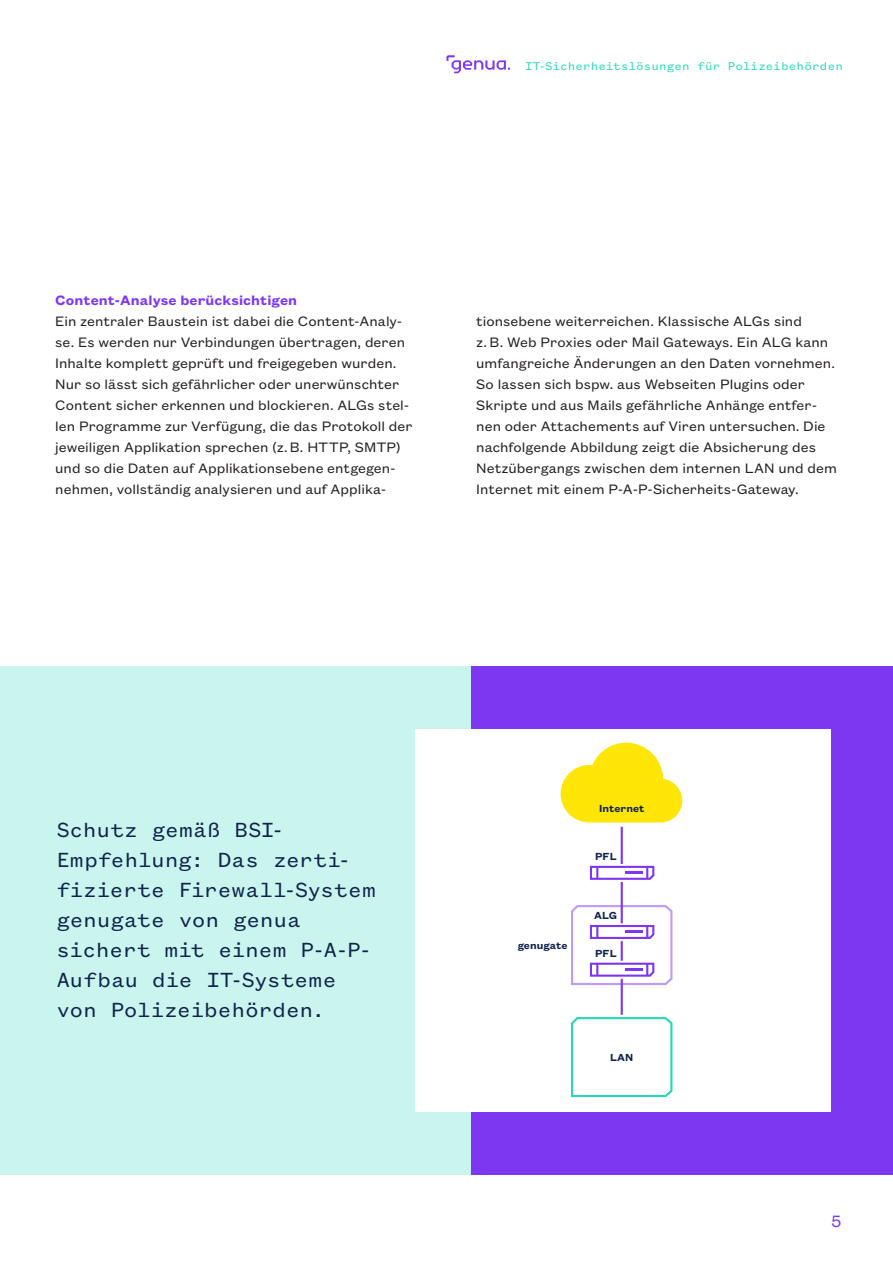
<style>
.page{position:relative;width:893px;height:1263px;background:#fff}
.page>*{position:absolute;margin:0;border:0;box-sizing:border-box;transform-origin:0 0}
.Grundtext{font:22.5px/30px "Founders Grotesk Mono";letter-spacing:-.01em;color:#0f234b}
.t1{font:18px "Founders Grotesk Mono";color:#7d37f0}
.Grundtext-2{font:15px/21px "Founders Grotesk Text";letter-spacing:.005em;color:#231f20}
.Grundtext-3{font:600 15px "Founders Grotesk Text";letter-spacing:.005em;color:#7d37f0}
.t2{font:12.3px "Founders Grotesk Mono";letter-spacing:.005em;color:#28d7b9}
.t3{font:600 11.25px "Founders Grotesk Text";color:#0f234b}
</style>
<div class="page">
<svg style="left:446px;top:55px;width:64px;height:18px"></svg>
<div style="left:0;top:666px;width:489px;height:509px;background:#c9f5ee"></div>
<div style="left:472px;top:666px;width:421px;height:509px;background:#7d37f0"></div>
<div style="left:415px;top:729px;width:416px;height:382px;background:#fff"></div>
<svg style="left:561px;top:743px;width:121px;height:79px"></svg>
<svg style="left:570px;top:1017px;width:103px;height:81px"></svg>
<svg style="left:571px;top:903px;width:102px;height:83px"></svg>
<svg style="left:590px;top:866px;width:64px;height:14px"></svg>
<hr style="left:621px;top:827px;width:2px;height:37px;background:#7d37f0">
<hr style="left:621px;top:882px;width:2px;height:41px;background:#7d37f0">
<hr style="left:621px;top:979px;width:2px;height:36px;background:#7d37f0">
<hr style="left:621px;top:941px;width:2px;height:20px;background:#7d37f0">
<p class="t2" style="left:525px;top:59px;width:319px">IT-Sicherheitslösungen für Polizeibehörden</p>
<p class="Grundtext-3" style="left:55px;top:290px;width:243px">Content-Analyse berücksichtigen</p>
<p class="Grundtext-2" style="left:55px;top:310px;width:359px">Ein zentraler Baustein ist dabei die Content-Analy&shy;se. Es werden nur Verbindungen übertragen, deren Inhalte komplett geprüft und freigegeben wurden.<br>Nur so lässt sich gefährlicher oder unerwünschter Content sicher erkennen und blockieren. ALGs stel&shy;len Programme zur Verfügung, die das Protokoll der jeweiligen Applikation sprechen (z. B. HTTP, SMTP) und so die Daten auf Applikationsebene entgegen&shy;nehmen, vollständig analysieren und auf Applika-</p>
<p class="Grundtext-2" style="left:476px;top:309px;width:362px">tionsebene weiterreichen. Klassische ALGs sind<br>z. B. Web Proxies oder Mail Gateways. Ein ALG kann umfangreiche Änderungen an den Daten vornehmen.<br>So lassen sich bspw. aus Webseiten Plugins oder Skripte und aus Mails gefährliche Anhänge entfer&shy;nen oder Attachements auf Viren untersuchen. Die nachfolgende Abbildung zeigt die Absicherung des Netzübergangs zwischen dem internen LAN und dem Internet mit einem P-A-P-Sicherheits-Gateway.</p>
<p class="Grundtext" style="left:56px;top:815px;width:321px">Schutz gemäß BSI-<br>Empfehlung: Das zerti&shy;fizierte Firewall-System genugate von genua sichert mit einem P-A-P-<br>Aufbau die IT-Systeme von Polizeibehörden.</p>
<p class="t3" style="left:518px;top:938px;width:51px">genugate</p>
<p class="t3" style="left:599px;top:800px;width:47px">Internet</p>
<p class="t3" style="left:595px;top:849px;width:23px">PFL</p>
<p class="t3" style="left:594px;top:908px;width:25px">ALG</p>
<p class="t3" style="left:595px;top:945px;width:23px">PFL</p>
<p class="t3" style="left:610px;top:1050px;width:25px">LAN</p>
<p class="t1" style="left:831px;top:1211px;width:13px">5</p>
</div>
